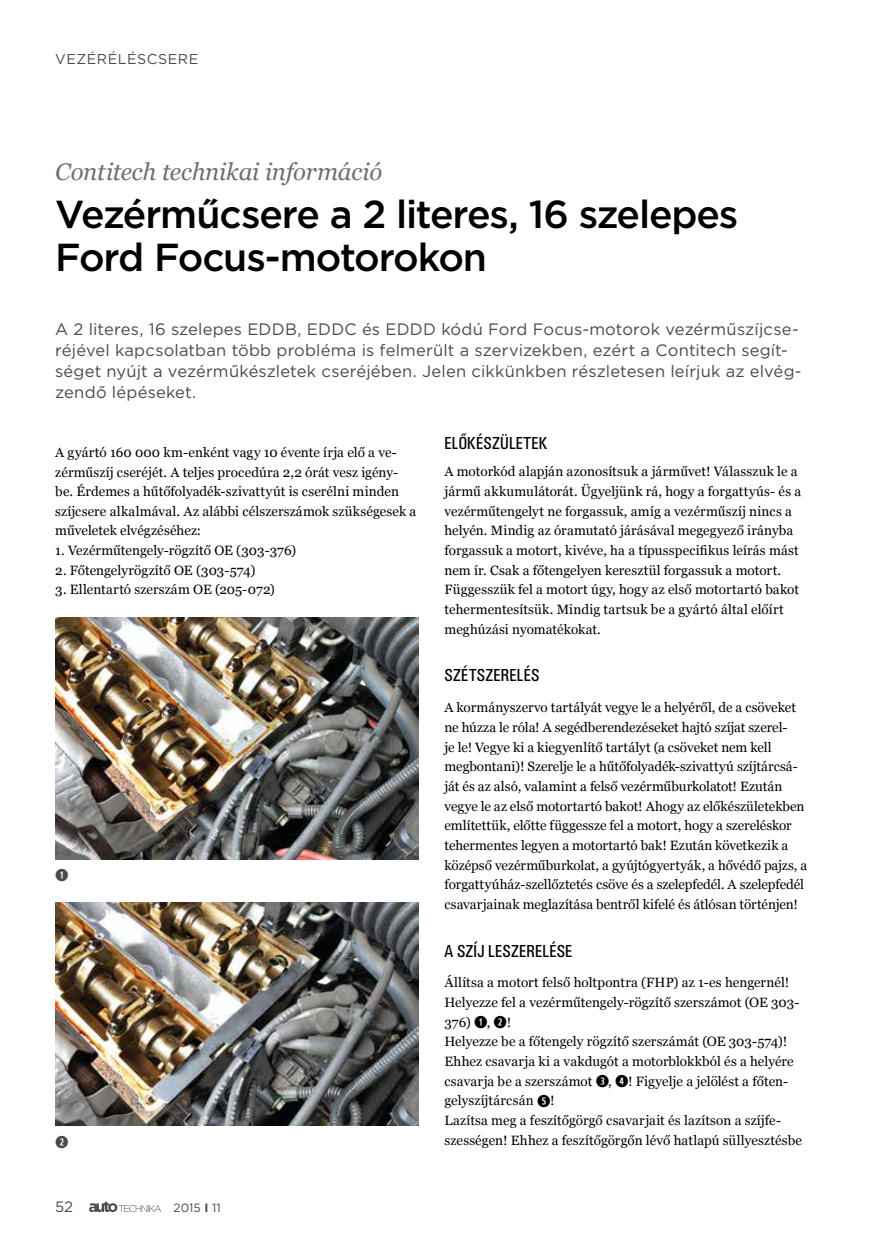
<style>
.page{position:relative;width:872px;height:1246px;background:#fff}
.page>*{position:absolute;margin:0;border:0;box-sizing:border-box;transform-origin:0 0}
.t1{font:500 39px/43.5px "Gotham";letter-spacing:-.03em;color:#000}
.t2{font:italic 24px "Georgia";letter-spacing:-.01em;color:#706f6f}
.t3{font:18px "U001 Con";letter-spacing:.015em;color:#000}
.t4{font:16.5px/21px "Gotham";letter-spacing:.01em;color:#4a4a49}
.t5{font:16.5px "Combi Numerals Ltd";color:#4a4a49}
.t6{font:15px "Gotham";color:#4a4a49}
.t7{font:14.25px "Gotham";letter-spacing:.035em;color:#4a4a49}
.t8{font:13.5px/19.6px "Georgia";color:#000}
.t9{font:12px "Gotham";color:#4a4a49}
.s1{font-family:"Combi Numerals Ltd";font-size:16.5px}
.s2{font-weight:700}
</style>
<div class="page">
<svg style="left:89px;top:1202px;width:72px;height:10px"></svg>
<img style="left:55px;top:617px;width:364px;height:242px">
<img style="left:55px;top:903px;width:364px;height:222px">
<p class="t7" style="left:55px;top:50px;width:145px">VEZÉRÉLÉSCSERE</p>
<h2 class="t2" style="left:55px;top:154px;width:328px">Contitech technikai információ</h2>
<h1 class="t1" style="left:55px;top:192px;width:684px">Vezérműcsere a 2 literes, 16 szelepes<br>Ford Focus-motorokon</h1>
<p class="t4" style="left:55px;top:318px;width:748px">A 2 literes, 16 szelepes EDDB, EDDC és EDDD kódú Ford Focus-motorok vezérműszíjcse&shy;réjével kapcsolatban több probléma is felmerült a szervizekben, ezért a Contitech segít&shy;séget nyújt a vezérműkészletek cseréjében. Jelen cikkünkben részletesen leírjuk az elvég&shy;zendő lépéseket.</p>
<h3 class="t3" style="left:444px;top:433px;width:104px">ELŐKÉSZÜLETEK</h3>
<p class="t8" style="left:444px;top:461px;width:358px">A motorkód alapján azonosítsuk a járművet! Válasszuk le a jármű akkumulátorát. Ügyeljünk rá, hogy a forgattyús- és a vezérműtengelyt ne forgassuk, amíg a vezérműszíj nincs a helyén. Mindig az óramutató járásával megegyező irányba forgassuk a motort, kivéve, ha a típusspecifikus leírás mást nem ír. Csak a főtengelyen keresztül forgassuk a motort.<br>Függesszük fel a motort úgy, hogy az első motortartó bakot tehermentesítsük. Mindig tartsuk be a gyártó által előírt meghúzási nyomatékokat.</p>
<h3 class="t3" style="left:444px;top:665px;width:96px">SZÉTSZERELÉS</h3>
<p class="t8" style="left:444px;top:697px;width:364px">A kormányszervo tartályát vegye le a helyéről, de a csöveket ne húzza le róla! A segédberendezéseket hajtó szíjat szerel-<br>je le! Vegye ki a kiegyenlítő tartályt (a csöveket nem kell megbontani)! Szerelje le a hűtőfolyadék-szivattyú szíjtárcsá&shy;ját és az alsó, valamint a felső vezérműburkolatot! Ezután vegye le az első motortartó bakot! Ahogy az előkészületekben említettük, előtte függessze fel a motort, hogy a szereléskor tehermentes legyen a motortartó bak! Ezután következik a középső vezérműburkolat, a gyújtógyertyák, a hővédő pajzs, a forgattyúház-szellőztetés csöve és a szelepfedél. A szelepfedél csavarjainak meglazítása bentről kifelé és átlósan történjen!</p>
<h3 class="t3" style="left:444px;top:941px;width:129px">A SZÍJ LESZERELÉSE</h3>
<p class="t8" style="left:444px;top:972px;width:359px">Állítsa a motort felső holtpontra (FHP) az 1-es hengernél!<br>Helyezze fel a vezérműtengely-rögzítő szerszámot (OE 303- 376) <span class="s1">➊</span>, <span class="s1">➋</span>!<br>Helyezze be a főtengely rögzítő szerszámát (OE 303-574)!<br>Ehhez csavarja ki a vakdugót a motorblokkból és a helyére csavarja be a szerszámot <span class="s1">➌</span>, <span class="s1">➍</span>! Figyelje a jelölést a főten&shy;gelyszíjtárcsán <span class="s1">➎</span>!<br>Lazítsa meg a feszítőgörgő csavarjait és lazítson a szíjfe&shy;szességen! Ehhez a feszítőgörgőn lévő hatlapú süllyesztésbe</p>
<p class="t8" style="left:55px;top:442px;width:362px">A gyártó 160 000 km-enként vagy 10 évente írja elő a ve&shy;zérműszíj cseréjét. A teljes procedúra 2,2 órát vesz igény&shy;be. Érdemes a hűtőfolyadék-szivattyút is cserélni minden szíjcsere alkalmával. Az alábbi célszerszámok szükségesek a műveletek elvégzéséhez:</p>
<p class="t8" style="left:55px;top:540px;width:242px">1. Vezérműtengely-rögzítő OE (303-376)</p>
<p class="t8" style="left:55px;top:560px;width:202px">2. Főtengelyrögzítő OE (303-574)</p>
<p class="t8" style="left:55px;top:579px;width:221px">3. Ellentartó szerszám OE (205-072)</p>
<p class="t5" style="left:55px;top:865px;width:15px">➊</p>
<p class="t5" style="left:55px;top:1132px;width:15px">➋</p>
<p class="t6" style="left:55px;top:1197px;width:20px">52</p>
<p class="t9" style="left:173px;top:1200px;width:49px">2015 <span class="s2">I</span> 11</p>
</div>
